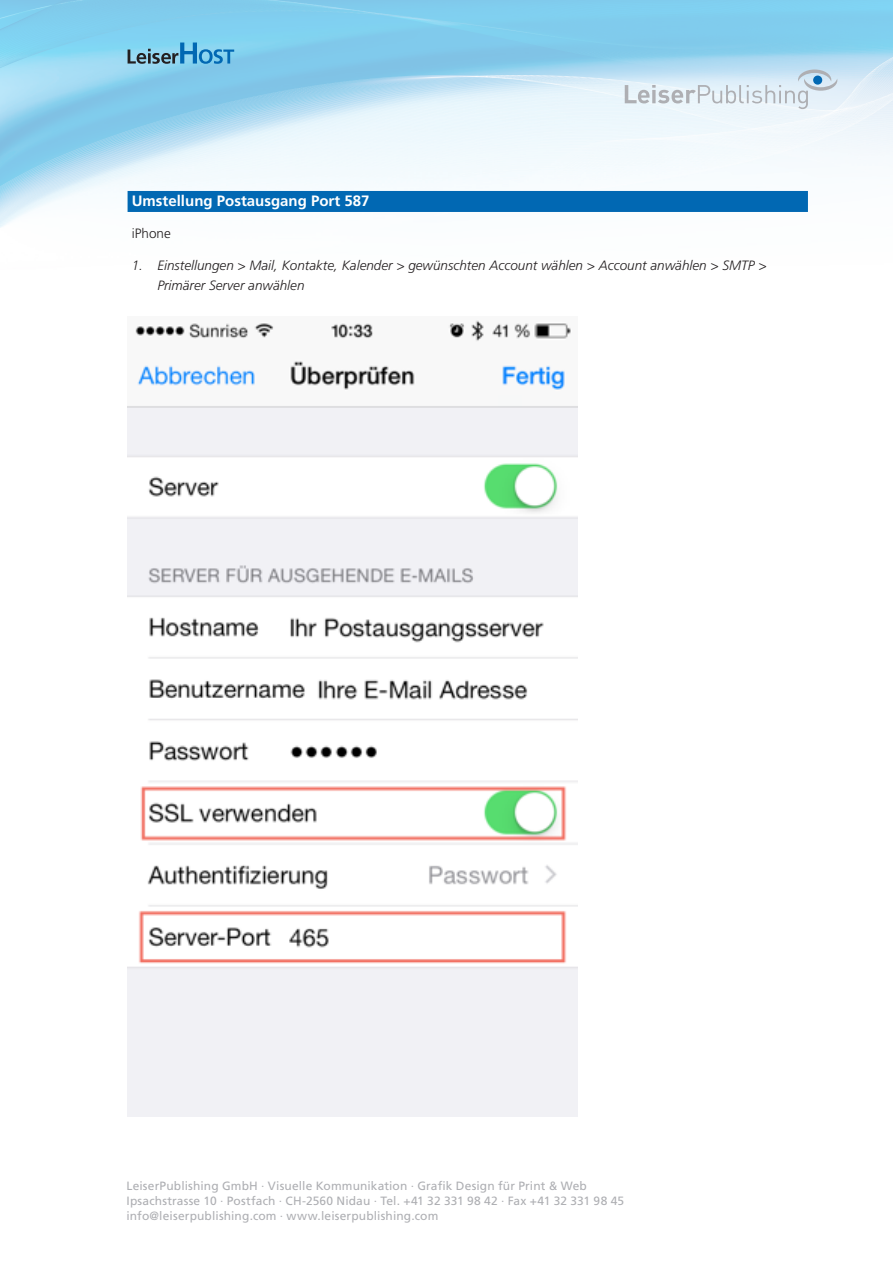
<style>
.page{position:relative;width:893px;height:1263px;background:#fff}
.page>*{position:absolute;margin:0;border:0;box-sizing:border-box;transform-origin:0 0}
.Überschrift_1{font:700 15px "Frutiger";color:#fff}
.Aufzählung_normal{font:italic 300 13.5px/19.5px "Frutiger";color:#231f20}
.Fliesstext{font:300 13.5px "Frutiger";color:#231f20}
.t1{font:12px "Frutiger";letter-spacing:.01em;color:#aeafb3}
</style>
<div class="page">
<img style="left:0;top:0;width:893px;height:228px">
<svg style="left:625px;top:69px;width:212px;height:40px;background:#d4e3ed"></svg>
<div style="left:813px;top:76px;width:9px;height:9px;background:#0168b3;border-radius:50%"></div>
<svg style="left:128px;top:43px;width:106px;height:21px;background:#63a8c9"></svg>
<div style="left:128px;top:191px;width:680px;height:21px;background:#0168b3"></div>
<img style="left:128px;top:320px;width:450px;height:796px">
<p class="Überschrift_1" style="left:132px;top:192px;width:239px">Umstellung Postausgang Port 587</p>
<p class="Fliesstext" style="left:132px;top:226px;width:41px">iPhone</p>
<p class="Aufzählung_normal" style="left:157px;top:256px;width:611px;text-indent:-26px">1. Einstellungen &gt; Mail, Kontakte, Kalender &gt; gewünschten Account wählen &gt; Account anwählen &gt; SMTP &gt;<br>Primärer Server anwählen</p>
<p class="t1" style="left:126px;top:1179px;width:462px">LeiserPublishing GmbH · Visuelle Kommunikation · Grafik Design für Print &amp; Web</p>
<p class="t1" style="left:126px;top:1194px;width:499px">Ipsachstrasse 10 · Postfach · CH-2560 Nidau · Tel. +41 32 331 98 42 · Fax +41 32 331 98 45</p>
<p class="t1" style="left:126px;top:1209px;width:313px">info@leiserpublishing.com · www.leiserpublishing.com</p>
</div>
